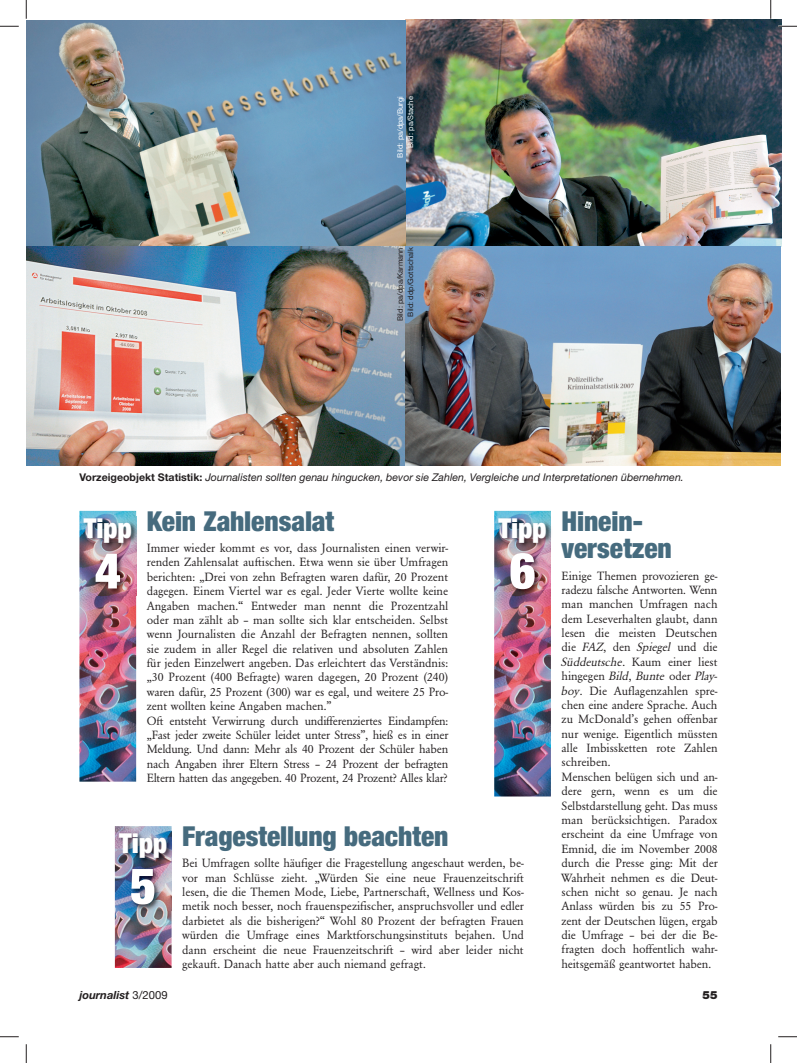
<style>
.page{position:relative;width:797px;height:1063px;background:#fff}
.page>*{position:absolute;margin:0;border:0;box-sizing:border-box;transform-origin:0 0}
.t1{font:900 condensed 50px "Helvetica Neue";color:#fff}
.t2{font:900 condensed 27.5px/27.5px "Helvetica Neue";color:#466b7e}
.t3{font:900 condensed 27.5px "Helvetica Neue";color:#fff}
.t4{font:12.5px/14.4px "Garamond Std";letter-spacing:-.005em;color:#231f20}
.t5{font:italic 700 11.25px "Helvetica Neue";color:#231f20}
.t6{font:900 11.25px "Helvetica Neue";color:#231f20}
.t7{font:italic 10.62px "Helvetica Neue";color:#231f20}
.t8{font:7.5px/10.2px "Helvetica Neue";color:#231f20;text-align:right}
.t9{font:7.5px/10.2px "Helvetica Neue";color:#fff;text-align:right}
.s1{font-weight:700;font-style:normal}
.s2{font-style:italic}
.s3{font-weight:400;font-style:normal}
</style>
<div class="page">
<img style="left:26px;top:19px;width:755px;height:447px">
<img style="left:115px;top:826px;width:57px;height:141px">
<img style="left:79px;top:511px;width:57px;height:270px">
<img style="left:494px;top:511px;width:57px;height:285px">
<img style="left:82px;top:516px;width:55px;height:79px">
<img style="left:497px;top:516px;width:54px;height:79px">
<img style="left:118px;top:831px;width:54px;height:79px">
<svg style="left:0;top:25px;width:19px;height:2px"></svg>
<svg style="left:778px;top:25px;width:19px;height:2px"></svg>
<svg style="left:0;top:1036px;width:19px;height:1px"></svg>
<svg style="left:778px;top:1036px;width:19px;height:1px"></svg>
<svg style="left:25px;top:0;width:2px;height:19px"></svg>
<svg style="left:25px;top:1044px;width:2px;height:18px"></svg>
<svg style="left:770px;top:0;width:1px;height:19px"></svg>
<svg style="left:770px;top:1044px;width:1px;height:18px"></svg>
<p class="t9" style="left:396px;top:157px;width:63px;rotate:-90deg">Bild: pa/dpa/Burgi<br>Bild: pa/Stache</p>
<p class="t8" style="left:396px;top:321px;width:75px;rotate:-90deg">Bild: pa/dpa/Karmann<br>Bild: ddp/Gottschalk</p>
<p class="t7" style="left:79px;top:473px;width:606px"><span class="s1">Vorzeigeobjekt Statistik:</span> Journalisten sollten genau hingucken, bevor sie Zahlen, Vergleiche und Interpretationen übernehmen.</p>
<h2 class="t3" style="left:84px;top:518px;width:50px">Tipp</h2>
<h1 class="t1" style="left:95px;top:552px;width:28px">4</h1>
<h2 class="t2" style="left:147px;top:509px;width:189px">Kein Zahlensalat</h2>
<p class="t4" style="left:147px;top:541px;width:303px">Immer wieder kommt es vor, dass Journalisten einen verwir&shy;renden Zahlensalat auftischen. Etwa wenn sie über Umfragen berichten: „Drei von zehn Befragten waren dafür, 20 Prozent dagegen. Einem Viertel war es egal. Jeder Vierte wollte keine Angaben machen.“ Entweder man nennt die Prozentzahl oder man zählt ab – man sollte sich klar entscheiden. Selbst wenn Journalisten die Anzahl der Befragten nennen, sollten sie zudem in aller Regel die relativen und absoluten Zahlen für jeden Einzelwert angeben. Das erleichtert das Verständnis: „30 Prozent (400 Befragte) waren dagegen, 20 Prozent (240) waren dafür, 25 Prozent (300) war es egal, und weitere 25 Pro&shy;zent wollten keine Angaben machen.”<br>Oft entsteht Verwirrung durch undifferenziertes Eindampfen: „Fast jeder zweite Schüler leidet unter Stress”, hieß es in einer Meldung. Und dann: Mehr als 40 Prozent der Schüler haben nach Angaben ihrer Eltern Stress – 24 Prozent der befragten Eltern hatten das ange geben. 40 Prozent, 24 Prozent? Alles klar?</p>
<h2 class="t3" style="left:498px;top:518px;width:50px">Tipp</h2>
<h1 class="t1" style="left:509px;top:552px;width:27px">6</h1>
<h2 class="t3" style="left:119px;top:833px;width:50px">Tipp</h2>
<h1 class="t1" style="left:130px;top:867px;width:28px">5</h1>
<h2 class="t2" style="left:182px;top:824px;width:268px">Fragestellung beachten</h2>
<p class="t4" style="left:182px;top:856px;width:343px;text-align:justify">Bei Umfragen sollte häufiger die Fragestellung angeschaut werden, be&shy;vor man Schlüsse zieht. „Würden Sie eine neue Frauenzeitschrift lesen, die die Themen Mode, Liebe, Partnerschaft, Wellness und Kos&shy;metik noch besser, noch frauenspezifischer, anspruchsvoller und edler darbietet als die bisherigen?“ Wohl 80 Prozent der befragten Frauen würden die Umfrage eines Marktforschungsinstituts bejahen. Und dann erscheint die neue Frauenzeitschrift – wird aber leider nicht gekauft. Danach hatte aber auch niemand gefragt.</p>
<h2 class="t2" style="left:561px;top:509px;width:112px">Hinein&shy;versetzen</h2>
<p class="t4" style="left:561px;top:569px;width:158px">Einige Themen provozieren ge&shy;radezu falsche Antworten. Wenn man manchen Umfragen nach dem Leseverhalten glaubt, dann lesen die meisten Deutschen die <span class="s2">FAZ</span>, den <span class="s2">Spiegel</span> und die<br><span class="s2">Süddeutsche</span>. Kaum einer liest hingegen <span class="s2">Bild</span>, <span class="s2">Bunte</span> oder <span class="s2">Play&shy;boy</span>. Die Auflagenzahlen spre&shy;chen eine andere Sprache. Auch zu McDonald’s gehen offenbar nur wenige. Eigentlich müssten alle Imbissketten rote Zahlen schreiben.<br>Menschen belügen sich und an&shy;dere gern, wenn es um die<br>Selbst darstellung geht. Das muss man berücksichtigen. Paradox erscheint da eine Umfrage von<br>Emnid, die im November 2008 durch die Presse ging: Mit der<br>Wahrheit nehmen es die Deut&shy;schen nicht so genau. Je nach<br>Anlass würden bis zu 55 Pro&shy;zent der Deutschen lügen, ergab die Umfrage – bei der die Be&shy;fragten doch hoffentlich wahr&shy;heitsgemäß geantwortet haben.</p>
<p class="t5" style="left:79px;top:990px;width:90px">journalist <span class="s3">3/2009</span></p>
<p class="t6" style="left:702px;top:990px;width:17px">55</p>
</div>
